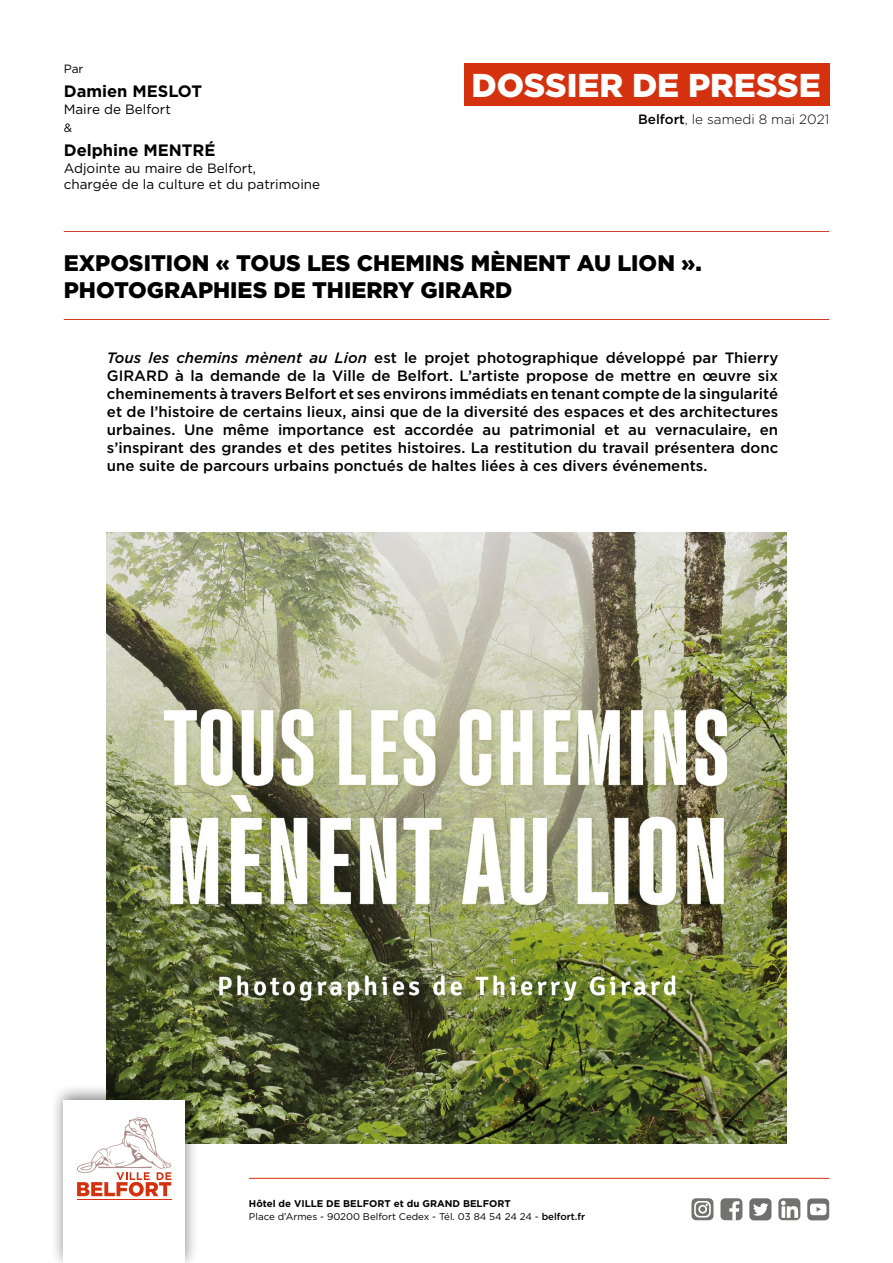
<style>
.page{position:relative;width:893px;height:1263px;background:#fff}
.page>*{position:absolute;margin:0;border:0;box-sizing:border-box;transform-origin:0 0}
.t1{font:900 33px "Gotham";color:#fff}
.t2{font:900 22.5px/27px "Gotham";color:#000}
.t3{font:700 16.5px "Gotham";color:#000}
.t4{font:500 15px/18px "Gotham";color:#000;text-align:justify}
.t5{font:13.5px/16.2px "Gotham";color:#000}
.t6{font:300 13.5px "Gotham";color:#000}
.t7{font:12px "Gotham";color:#000}
.t8{font:9.75px/12.6px "Gotham";color:#000}
.s1{font-weight:500}
.s2{font-style:italic}
.s3{font-weight:700}
</style>
<div class="page">
<img style="left:107px;top:532px;width:680px;height:611px">
<hr style="left:249px;top:1178px;width:580px;height:1px;background:#d4310f">
<div style="left:464px;top:64px;width:365px;height:42px;background:#d4310f"></div>
<hr style="left:64px;top:231px;width:765px;height:1px;background:#d4310f">
<hr style="left:64px;top:319px;width:765px;height:1px;background:#d4310f">
<div style="left:778px;top:1198px;width:22px;height:22px;background:#727271;border-radius:5px"></div>
<div style="left:720px;top:1198px;width:22px;height:22px;background:#727271;border-radius:5px"></div>
<svg style="left:781px;top:1200px;width:17px;height:18px"></svg>
<svg style="left:729px;top:1201px;width:10px;height:19px"></svg>
<div style="left:749px;top:1198px;width:22px;height:22px;background:#706f6f;border-radius:5px"></div>
<svg style="left:753px;top:1203px;width:15px;height:13px"></svg>
<div style="left:807px;top:1198px;width:22px;height:22px;background:linear-gradient(to right,#706f6f,#706f6f);border-radius:5px"></div>
<svg style="left:810px;top:1204px;width:16px;height:11px"></svg>
<div style="left:691px;top:1198px;width:22px;height:22px;background:#727271;border-radius:5px"></div>
<svg style="left:694px;top:1201px;width:17px;height:16px"></svg>
<div style="left:50px;top:1082px;width:149px;height:181px;background:#000;opacity:.5"></div>
<div style="left:64px;top:1101px;width:121px;height:162px;background:#fff"></div>
<hr style="left:77px;top:1199px;width:94px;height:1px;background:#d4310f">
<svg style="left:77px;top:1117px;width:94px;height:79px"></svg>
<p class="t7" style="left:64px;top:61px;width:21px">Par</p>
<p class="t3" style="left:64px;top:81px;width:140px">Damien MESLOT</p>
<p class="t5" style="left:64px;top:100px;width:109px">Maire de Belfort</p>
<p class="t7" style="left:64px;top:120px;width:10px">&amp;</p>
<p class="t3" style="left:64px;top:140px;width:153px">Delphine MENTRÉ</p>
<p class="t5" style="left:64px;top:159px;width:258px">Adjointe au maire de Belfort,<br>chargée de la culture et du patrimoine</p>
<h1 class="t1" style="left:471px;top:62px;width:351px">DOSSIER DE PRESSE</h1>
<p class="t6" style="left:638px;top:111px;width:193px"><span class="s1">Belfort</span>, le samedi 8 mai 2021</p>
<h2 class="t2" style="left:64px;top:249px;width:639px">EXPOSITION « TOUS LES CHEMINS MÈNENT AU LION ».<br>PHOTOGRAPHIES DE THIERRY GIRARD</h2>
<p class="t4" style="left:107px;top:348px;width:673px"><span class="s2">Tous les chemins mènent au Lion</span> est le projet photographique développé par Thierry GIRARD à la demande de la Ville de Belfort. L’artiste propose de mettre en œuvre six cheminements à travers Belfort et ses environs immédiats en tenant compte de la singularité et de l’histoire de certains lieux, ainsi que de la diversité des espaces et des architectures urbaines. Une même importance est accordée au patrimonial et au vernaculaire, en s’inspirant des grandes et des petites histoires. La restitution du travail présentera donc une suite de parcours urbains ponctués de haltes liées à ces divers événements.</p>
<p class="t8" style="left:249px;top:1197px;width:338px"><span class="s3">Hôtel de VILLE DE BELFORT et du GRAND BELFORT<br></span>Place d’Armes - 90200 Belfort Cedex - Tél. 03 84 54 24 24 - <span class="s1">belfort.fr</span></p>
</div>
